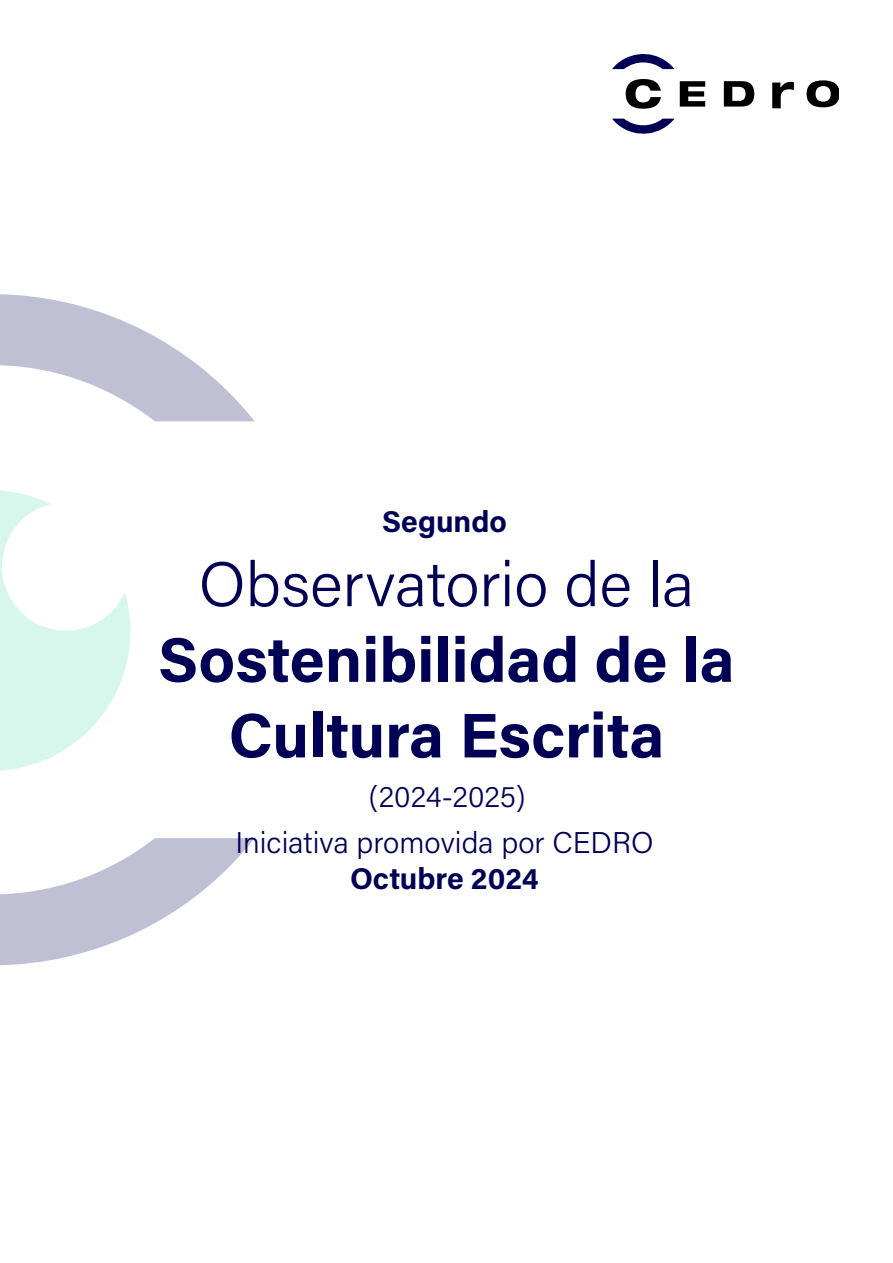
<style>
.page{position:relative;width:893px;height:1263px;background:#fff}
.page>*{position:absolute;margin:0;border:0;box-sizing:border-box;transform-origin:0 0}
.t1{font:700 63px/75.6px "Acumin Pro";color:#005;text-align:center}
.t2{font:300 30px "Acumin Pro";color:#005}
.t3{font:700 30px "Acumin Pro";color:#005}
.s1{font-weight:300}
</style>
<div class="page">
<svg style="left:680px;top:81px;width:25px;height:26px"></svg>
<svg style="left:724px;top:81px;width:30px;height:26px"></svg>
<svg style="left:807px;top:80px;width:32px;height:27px"></svg>
<svg style="left:772px;top:82px;width:22px;height:26px"></svg>
<svg style="left:612px;top:54px;width:62px;height:79px"></svg>
<svg style="left:0;top:294px;width:255px;height:672px"></svg>
<svg style="left:0;top:485px;width:146px;height:286px"></svg>
<p class="t3" style="left:382px;top:501px;width:126px">Segundo</p>
<p class="t1" style="left:158px;top:544px;width:578px"><span class="s1">Observatorio de la<br></span>Sostenibilidad de la<br>Cultura Escrita</p>
<p class="t2" style="left:369px;top:776px;width:158px">(2024-2025)</p>
<p class="t2" style="left:236px;top:822px;width:419px">Iniciativa promovida por CEDRO</p>
<p class="t3" style="left:350px;top:857px;width:190px">Octubre 2024</p>
</div>
